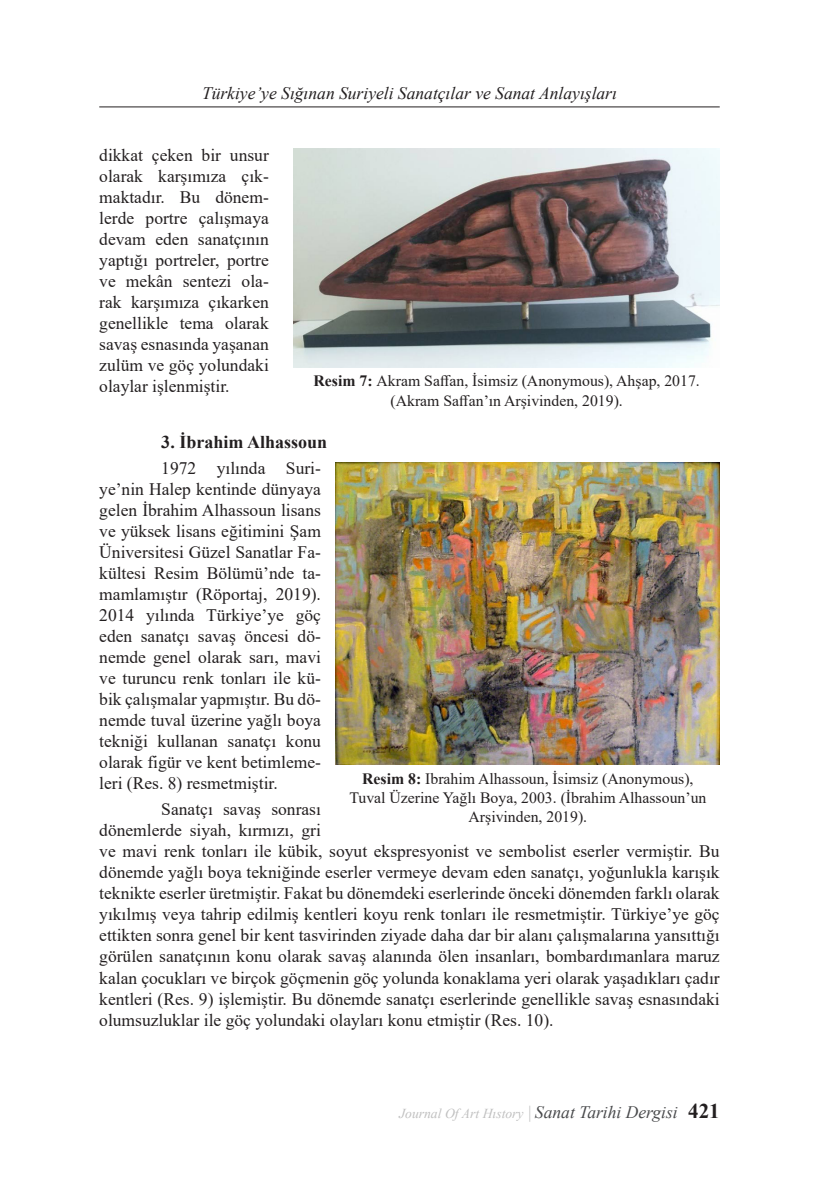
<style>
.page{position:relative;width:819px;height:1191px;background:#fff}
.page>*{position:absolute;margin:0;border:0;box-sizing:border-box;transform-origin:0 0}
.STD_-_ALT_BAŞLIK_2{font:700 18.03px "Times New Roman";color:#231f20}
.STD_-_Gövde_Metni{font:17.5px/21px "Times New Roman";color:#231f20;text-align:justify}
.t1{font:italic 17.5px "Times New Roman";color:#231f20}
.STD_-_Resim_Yazıları{font:15.75px/18.9px "Times New Roman";color:#231f20;text-align:center}
.t2{font:italic 13.65px "Times New Roman";color:#c0c0c0}
.s1{font-weight:700}
.s2{font-style:normal;font-size:17.5px}
.s3{font-size:17.5px;color:#494a4c}
.s4{font-weight:700;font-style:normal;font-size:21px;color:#231f20}
</style>
<div class="page">
<hr style="left:99px;top:107px;width:620px;height:1px;background:#231f20">
<img style="left:294px;top:149px;width:425px;height:218px">
<img style="left:336px;top:462px;width:384px;height:302px">
<p class="t1" style="left:202px;top:81px;width:416px">Türkiye’ye Sığınan Suriyeli Sanatçılar ve Sanat Anlayışları</p>
<p class="STD_-_Gövde_Metni" style="left:99px;top:144px;width:171px">dikkat çeken bir unsur olarak karşımıza çık&shy;maktadır. Bu dönem&shy;lerde portre çalışmaya devam eden sanatçının yaptığı portreler, portre ve mekân sentezi ola&shy;rak karşımıza çıkarken genellikle tema olarak savaş esnasında yaşanan zulüm ve göç yolundaki olaylar işlenmiştir.</p>
<p class="STD_-_ALT_BAŞLIK_2" style="left:161px;top:429px;width:167px">3. İbrahim Alhassoun</p>
<p class="STD_-_Gövde_Metni" style="left:99px;top:457px;width:223px;text-indent:62px">1972 yılında Suri&shy;ye’nin Halep kentinde dünyaya gelen İbrahim Alhassoun lisans ve yüksek lisans eğitimini Şam Üniversitesi Güzel Sanatlar Fa&shy;kültesi Resim Bölümü’nde ta&shy;mamlamıştır (Röportaj, 2019).<br>2014 yılında Türkiye’ye göç eden sanatçı savaş öncesi dö&shy;nemde genel olarak sarı, mavi ve turuncu renk tonları ile kü&shy;bik çalışmalar yapmıştır. Bu dö&shy;nemde tuval üzerine yağlı boya tekniği kullanan sanatçı konu olarak figür ve kent betimleme&shy;leri (Res. 8) resmetmiştir.</p>
<p class="STD_-_Gövde_Metni" style="left:99px;top:798px;width:622px;text-align:left;text-indent:62px">Sanatçı savaş sonrası<br>dönemlerde siyah, kırmızı, gri<br>ve mavi renk tonları ile kübik, soyut ekspresyonist ve sembolist eserler vermiştir. Bu dönemde yağlı boya tekniğinde eserler vermeye devam eden sanatçı, yoğunlukla karışık teknikte eserler üretmiştir. Fakat bu dönemdeki eserlerinde önceki dönemden farklı olarak yıkılmış veya tahrip edilmiş kentleri koyu renk tonları ile resmetmiştir. Türkiye’ye göç ettikten sonra genel bir kent tasvirinden ziyade daha dar bir alanı çalışmalarına yansıttığı görülen sanatçının konu olarak savaş alanında ölen insanları, bombardımanlara maruz kalan çocukları ve birçok göçmenin göç yolunda konaklama yeri olarak yaşadıkları çadır kentleri (Res. 9) işlemiştir. Bu dönemde sanatçı eserlerinde genellikle savaş esnasındaki olumsuzluklar ile göç yolundaki olayları konu etmiştir (Res. 10).</p>
<p class="STD_-_Resim_Yazıları" style="left:313px;top:370px;width:388px"><span class="s1">Resim 7:</span> Akram Saffan, İsimsiz (Anonymous), Ahşap, 2017.</p>
<p class="STD_-_Resim_Yazıları" style="left:390px;top:391px;width:234px">(Akram Saffan’ın Arşivinden, 2019).</p>
<p class="STD_-_Resim_Yazıları" style="left:349px;top:769px;width:358px"><span class="s1">Resim 8:</span> Ibrahim Alhassoun, İsimsiz (Anonymous),<br>Tuval Üzerine Yağlı Boya, 2003. (İbrahim Alhassoun’un<br>Arşivinden, 2019).</p>
<p class="t2" style="left:399px;top:1104px;width:322px">Journal Of Art Hıstory <span class="s2">|</span> <span class="s3">Sanat Tarihi Dergisi</span> <span class="s4">421</span></p>
</div>
